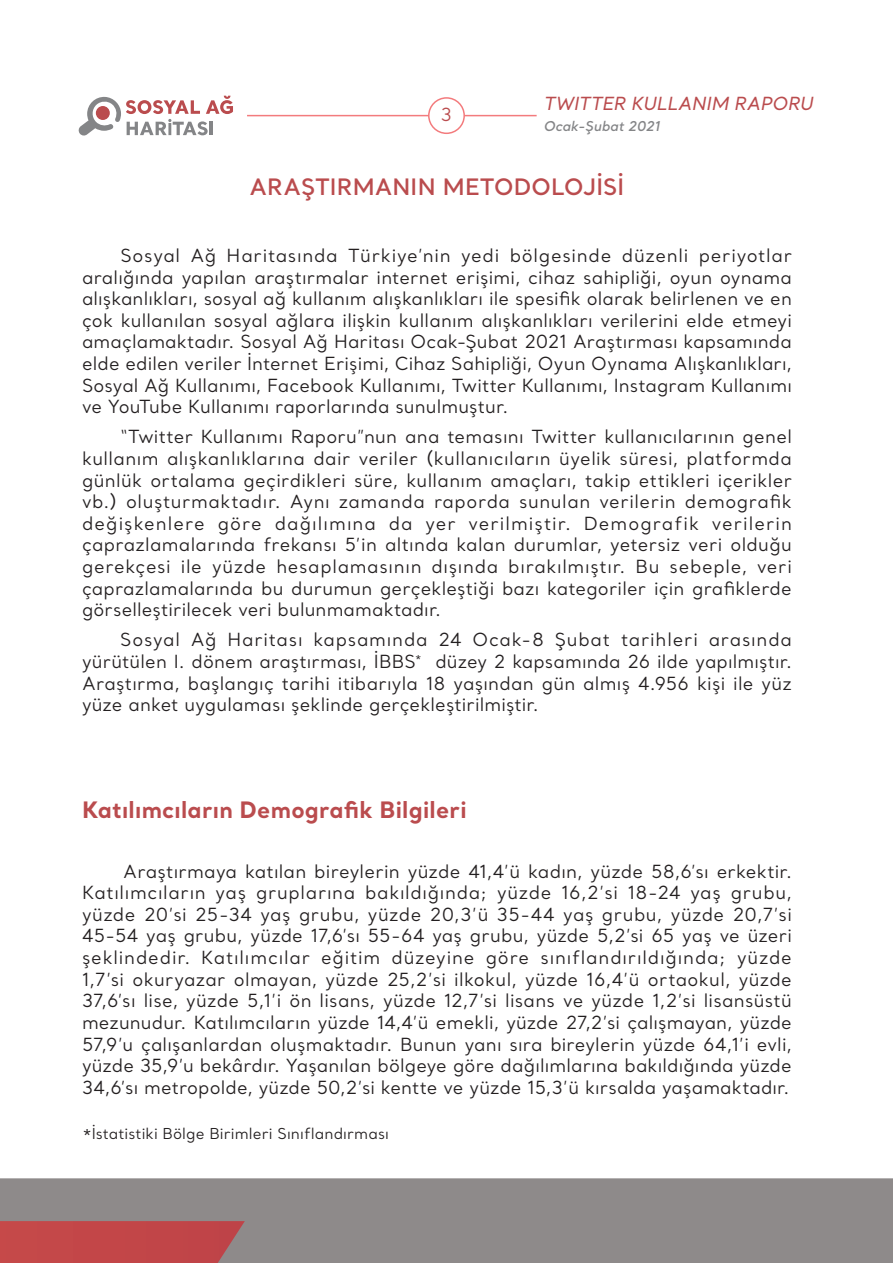
<style>
.page{position:relative;width:893px;height:1263px;background:#fff}
.page>*{position:absolute;margin:0;border:0;box-sizing:border-box;transform-origin:0 0}
.ANA_METIN{font:700 22.5px "Santral";letter-spacing:.015em;color:#ba4c4e}
.ANA_METIN-2{font:600 22.5px "Santral";letter-spacing:.01em;color:#ba4c4e}
.ANA_METIN-3{font:18px/21.6px "Santral";letter-spacing:.005em;color:#231f20;text-align:justify}
.t1{font:italic 500 18px "Santral";letter-spacing:-.005em;color:#ba4c4e}
.t2{font:18px "Santral";color:#ba4c4e}
.ANA_METIN-4{font:15px "Santral";letter-spacing:.005em;color:#231f20}
.t3{font:italic 600 13.5px "Santral";color:#848587}
</style>
<div class="page">
<hr style="left:247px;top:115px;width:290px;height:1px;background:#f37b7d">
<div style="left:429px;top:98px;width:35px;height:35px;background:#fff;border-radius:50%"></div>
<div style="left:428px;top:97px;width:37px;height:37px;border:2px solid #f37b7d;border-radius:50%"></div>
<svg style="left:78px;top:96px;width:155px;height:40px"></svg>
<div style="left:0;top:1178px;width:893px;height:85px;background:#8e8a8a"></div>
<div style="left:0;top:1221px;width:245px;height:42px;background:#c24648"></div>
<p class="t2" style="left:441px;top:103px;width:13px">3</p>
<p class="t1" style="left:543px;top:92px;width:271px">TWITTER KULLANIM RAPORU</p>
<p class="t3" style="left:543px;top:117px;width:118px">Ocak-Şubat 2021</p>
<p class="ANA_METIN-2" style="left:250px;top:172px;width:376px">ARAŞTIRMANIN METODOLOJİSİ</p>
<p class="ANA_METIN-3" style="left:82px;top:244px;width:711px;text-indent:38px">Sosyal Ağ Haritasında Türkiye’nin yedi bölgesinde düzenli periyotlar aralığında yapılan araştırmalar internet erişimi, cihaz sahipliği, oyun oynama alışkanlıkları, sosyal ağ kullanım alışkanlıkları ile spesifik olarak belirlenen ve en çok kullanılan sosyal ağlara ilişkin kullanım alışkanlıkları verilerini elde etmeyi amaçlamaktadır. Sosyal Ağ Haritası Ocak-Şubat 2021 Araştırması kapsamında elde edilen veriler İnternet Erişimi, Cihaz Sahipliği, Oyun Oynama Alışkanlıkları, Sosyal Ağ Kullanımı, Facebook Kullanımı, Twitter Kullanımı, Instagram Kullanımı ve YouTube Kullanımı raporlarında sunulmuştur.</p>
<p class="ANA_METIN-3" style="left:82px;top:426px;width:711px;text-indent:38px">“Twitter Kullanımı Raporu”nun ana temasını Twitter kullanıcılarının genel kullanım alışkanlıklarına dair veriler (kullanıcıların üyelik süresi, platformda günlük ortalama geçirdikleri süre, kullanım amaçları, takip ettikleri içerikler vb.) oluşturmaktadır. Aynı zamanda raporda sunulan verilerin demografik değişkenlere göre dağılımına da yer verilmiştir. Demografik verilerin çaprazlamalarında frekansı 5’in altında kalan durumlar, yetersiz veri olduğu gerekçesi ile yüzde hesaplamasının dışında bırakılmıştır. Bu sebeple, veri çaprazlamalarında bu durumun gerçekleştiği bazı kategoriler için grafiklerde görselleştirilecek veri bulunmamaktadır.</p>
<p class="ANA_METIN-3" style="left:82px;top:629px;width:711px;text-indent:38px">Sosyal Ağ Haritası kapsamında 24 Ocak-8 Şubat tarihleri arasında yürütülen I. dönem araştırması, İBBS<sup>*</sup> düzey 2 kapsamında 26 ilde yapılmıştır.<br>Araştırma, başlangıç tarihi itibarıyla 18 yaşından gün almış 4.956 kişi ile yüz yüze anket uygulaması şeklinde gerçekleştirilmiştir.</p>
<p class="ANA_METIN" style="left:82px;top:794px;width:386px">Katılımcıların Demografik Bilgileri</p>
<p class="ANA_METIN-3" style="left:82px;top:860px;width:711px;text-indent:41px">Araştırmaya katılan bireylerin yüzde 41,4’ü kadın, yüzde 58,6’sı erkektir.<br>Katılımcıların yaş gruplarına bakıldığında; yüzde 16,2’si 18-24 yaş grubu, yüzde 20’si 25-34 yaş grubu, yüzde 20,3’ü 35-44 yaş grubu, yüzde 20,7’si 45-54 yaş grubu, yüzde 17,6’sı 55-64 yaş grubu, yüzde 5,2’si 65 yaş ve üzeri şeklindedir. Katılımcılar eğitim düzeyine göre sınıflandırıldığında; yüzde 1,7’si okuryazar olmayan, yüzde 25,2’si ilkokul, yüzde 16,4’ü ortaokul, yüzde 37,6’sı lise, yüzde 5,1’i ön lisans, yüzde 12,7’si lisans ve yüzde 1,2’si lisansüstü mezunudur. Katılımcıların yüzde 14,4’ü emekli, yüzde 27,2’si çalışmayan, yüzde 57,9’u çalışanlardan oluşmaktadır. Bunun yanı sıra bireylerin yüzde 64,1’i evli, yüzde 35,9’u bekârdır. Yaşanılan bölgeye göre dağılımlarına bakıldığında yüzde 34,6’sı metropolde, yüzde 50,2’si kentte ve yüzde 15,3’ü kırsalda yaşamaktadır.</p>
<p class="ANA_METIN-4" style="left:82px;top:1124px;width:308px">*İstatistiki Bölge Birimleri Sınıflandırması</p>
</div>
